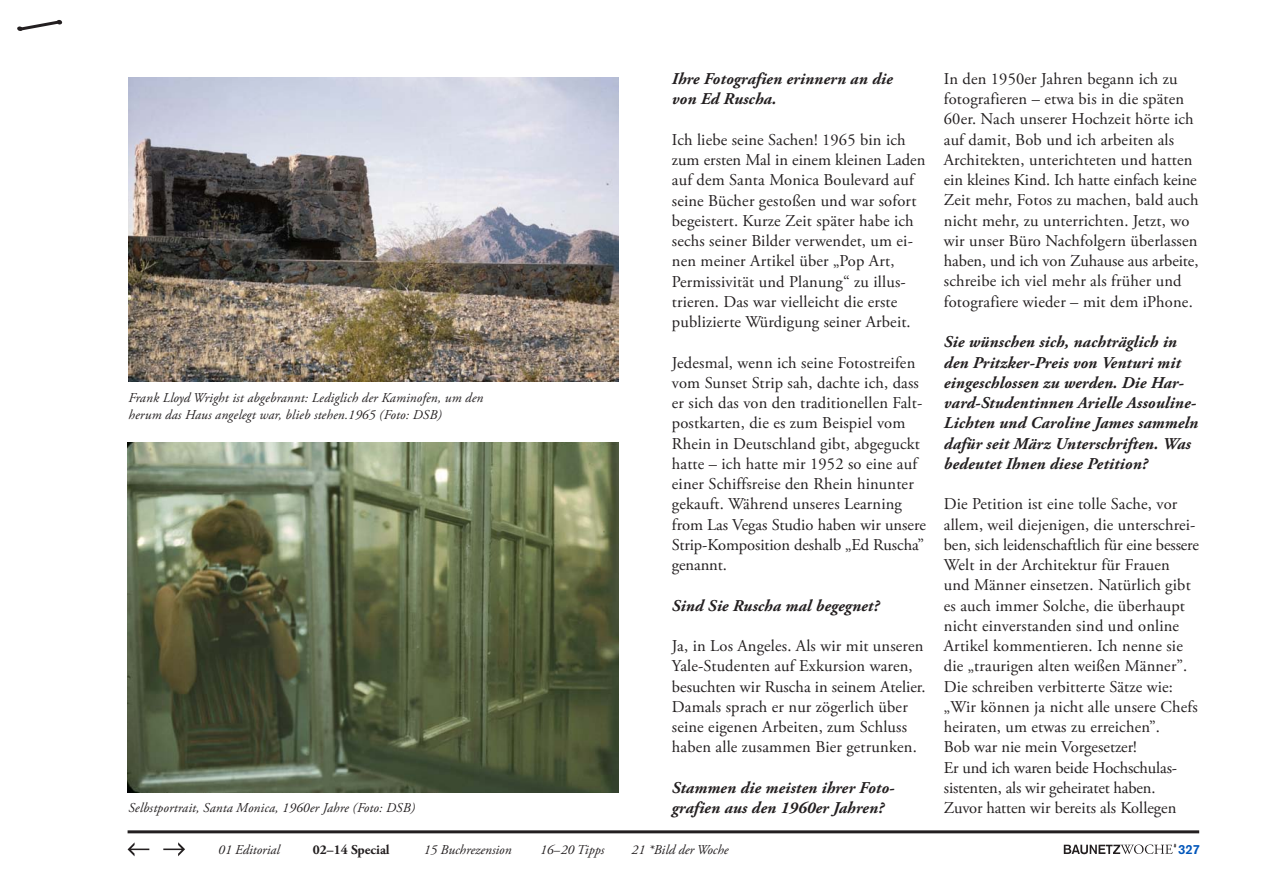
<style>
.page{position:relative;width:1263px;height:893px;background:#fff}
.page>*{position:absolute;margin:0;border:0;box-sizing:border-box;transform-origin:0 0}
.Fließtext{font:16.5px/20.2px "Adobe Garamond Pro";letter-spacing:.01em;color:#231f20}
.Interview_Frage{font:italic 700 16.5px/20.2px "Adobe Garamond Pro";letter-spacing:.01em;color:#231f20}
.Bildunterschrift{font:italic 13.5px/16.5px "Adobe Garamond Pro";letter-spacing:.01em;color:#231f20}
.Navigation_Off{font:italic 13.5px "Adobe Garamond Pro";color:#231f20}
.Navigation_Off-2{font:700 13.5px "Adobe Garamond Pro";color:#231f20}
.t1{font:700 13.05px "Akzidenz Grotesk";color:#0056ba}
</style>
<div class="page">
<hr style="left:128px;top:830px;width:1071px;height:3px;background:#231f20">
<svg style="left:128px;top:842px;width:21px;height:14px"></svg>
<svg style="left:163px;top:842px;width:22px;height:14px"></svg>
<svg style="left:17px;top:20px;width:46px;height:11px"></svg>
<svg style="left:1064px;top:844px;width:112px;height:10px"></svg>
<img style="left:128px;top:442px;width:491px;height:351px">
<img style="left:128px;top:77px;width:490px;height:304px">
<p class="Bildunterschrift" style="left:129px;top:390px;width:356px">Frank Lloyd Wright ist abgebrannt: Lediglich der Kaminofen, um den herum das Haus angelegt war, blieb stehen.1965 (Foto: DSB)</p>
<p class="Bildunterschrift" style="left:129px;top:800px;width:288px">Selbstportrait, Santa Monica, 1960er Jahre (Foto: DSB)</p>
<p class="Interview_Frage" style="left:672px;top:69px;width:222px">Ihre Fotografien erinnern an die von Ed Ruscha.</p>
<p class="Fließtext" style="left:672px;top:130px;width:255px">Ich liebe seine Sachen! 1965 bin ich zum ersten Mal in einem kleinen Laden auf dem Santa Monica Boulevard auf seine Bücher gestoßen und war sofort begeistert. Kurze Zeit später habe ich sechs seiner Bilder verwendet, um ei&shy;nen meiner Artikel über „Pop Art, Permissivität und Planung“ zu illus&shy;trieren. Das war vielleicht die erste publizierte Würdigung seiner Arbeit.</p>
<p class="Fließtext" style="left:672px;top:353px;width:256px">Jedesmal, wenn ich seine Fotostreifen vom Sunset Strip sah, dachte ich, dass er sich das von den traditionellen Falt&shy;postkarten, die es zum Beispiel vom Rhein in Deutschland gibt, abgeguckt hatte – ich hatte mir 1952 so eine auf einer Schiffsreise den Rhein hinunter gekauft. Während unseres Learning from Las Vegas Studio haben wir unsere Strip-Komposition deshalb „Ed Ruscha” genannt.</p>
<p class="Interview_Frage" style="left:672px;top:595px;width:209px">Sind Sie Ruscha mal begegnet?</p>
<p class="Fließtext" style="left:672px;top:636px;width:255px">Ja, in Los Angeles. Als wir mit unseren Yale-Studenten auf Exkursion waren, besuchten wir Ruscha in seinem Atelier.<br>Damals sprach er nur zögerlich über seine eigenen Arbeiten, zum Schluss haben alle zusammen Bier getrunken.</p>
<p class="Interview_Frage" style="left:672px;top:778px;width:224px">Stammen die meisten ihrer Foto&shy;grafien aus den 1960er Jahren?</p>
<p class="Navigation_Off" style="left:218px;top:841px;width:63px">01 Editorial</p>
<p class="Navigation_Off-2" style="left:313px;top:841px;width:78px">02–14 Special</p>
<p class="Navigation_Off" style="left:424px;top:841px;width:89px">15 Buchrezension</p>
<p class="Navigation_Off" style="left:540px;top:841px;width:66px">16–20 Tipps</p>
<p class="Navigation_Off" style="left:632px;top:841px;width:98px">21 *Bild der Woche</p>
<p class="Fließtext" style="left:944px;top:69px;width:256px">In den 1950er Jahren begann ich zu fotografieren – etwa bis in die späten 60er. Nach unserer Hochzeit hörte ich auf damit, Bob und ich arbeiten als Architekten, unterichteten und hatten ein kleines Kind. Ich hatte einfach keine Zeit mehr, Fotos zu machen, bald auch nicht mehr, zu unterrichten. Jetzt, wo wir unser Büro Nachfolgern überlassen haben, und ich von Zuhause aus arbeite, schreibe ich viel mehr als früher und fotografiere wieder – mit dem iPhone.</p>
<p class="Interview_Frage" style="left:944px;top:332px;width:256px">Sie wünschen sich, nachträglich in den Pritzker-Preis von Venturi mit eingeschlossen zu werden. Die Har&shy;vard-Studentinnen Arielle Assouline-Lichten und Caroline James sammeln dafür seit März Unterschriften. Was bedeutet Ihnen diese Petition?</p>
<p class="Fließtext" style="left:944px;top:495px;width:257px">Die Petition ist eine tolle Sache, vor allem, weil diejenigen, die unterschrei&shy;ben, sich leidenschaftlich für eine bessere Welt in der Architektur für Frauen und Männer einsetzen. Natürlich gibt es auch immer Solche, die überhaupt nicht einverstanden sind und online Artikel kommentieren. Ich nenne sie die „traurigen alten weißen Männer”.<br>Die schreiben verbitterte Sätze wie: „Wir können ja nicht alle unsere Chefs heiraten, um etwas zu erreichen”.<br>Bob war nie mein Vorgesetzer!<br>Er und ich waren beide Hochschulas&shy;sistenten, als wir geheiratet haben.<br>Zuvor hatten wir bereits als Kollegen</p>
<p class="t1" style="left:1178px;top:841px;width:23px">327</p>
</div>
